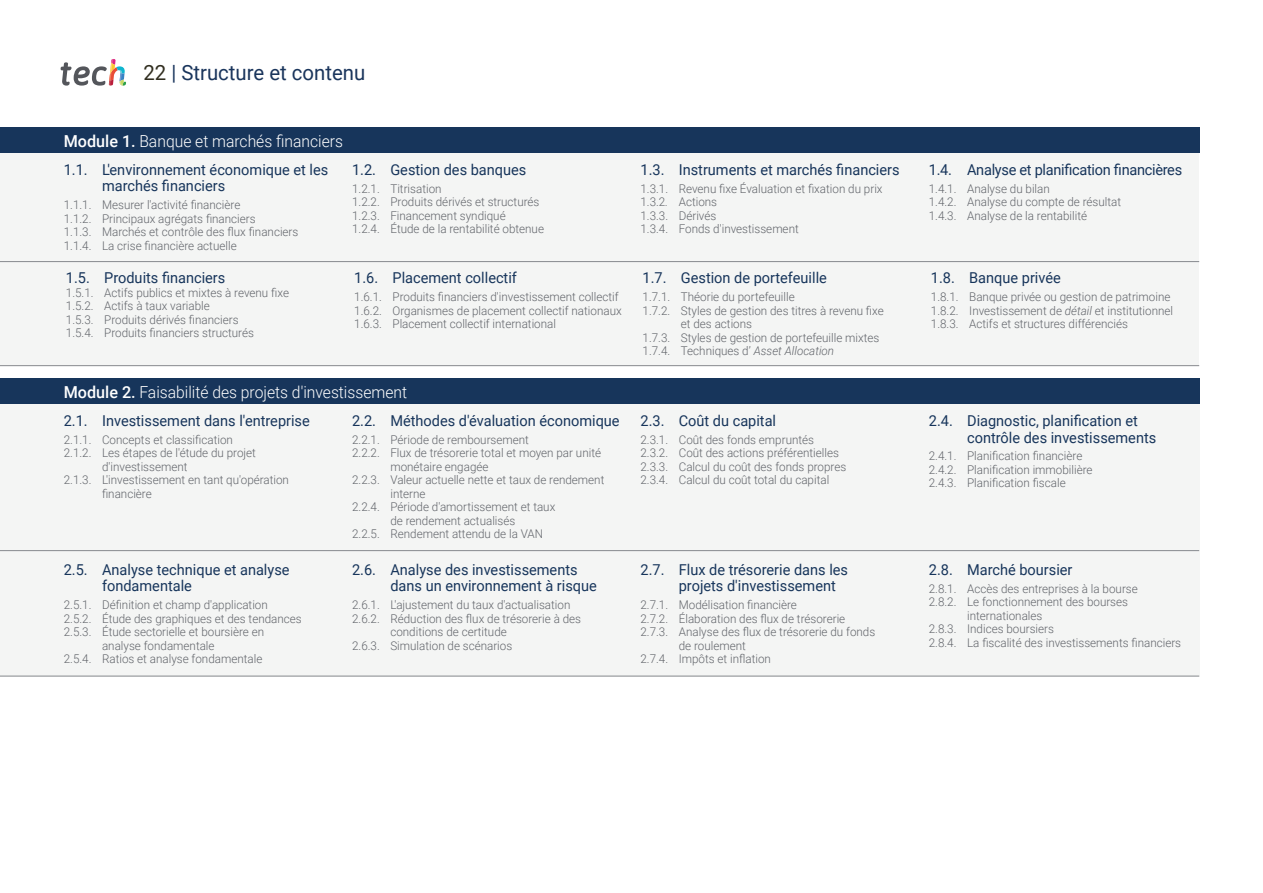
<style>
.page{position:relative;width:1263px;height:893px;background:#fff}
.page>*{position:absolute;margin:0;border:0;box-sizing:border-box;transform-origin:0 0}
.t1{font:21px "Roboto";color:#1a355c}
.t2{font:300 16.5px "Roboto";color:#fff;scale:.95 1}
.t3{font:15px/16.5px "Roboto";color:#17355b}
.t4{font:15px "Roboto";letter-spacing:-.02em;color:#17355b}
.t5{font:300 12px/13.5px "Roboto";color:#61646a}
.s1{color:#312e20}
.s2{font-weight:500}
.s3{font-style:italic}
</style>
<div class="page">
<div style="left:0;top:404px;width:1199px;height:272px;background:#f4f5f4"></div>
<div style="left:0;top:153px;width:1199px;height:213px;background:#f4f5f4"></div>
<div style="left:0;top:128px;width:1199px;height:25px;background:#17355b"></div>
<hr style="left:0;top:365px;width:1199px;height:1px;background:#878a8e">
<hr style="left:0;top:261px;width:1199px;height:1px;background:#878a8e">
<div style="left:0;top:379px;width:1199px;height:25px;background:#17355b"></div>
<hr style="left:0;top:550px;width:1199px;height:1px;background:#878a8e">
<hr style="left:0;top:676px;width:1199px;height:1px;background:#878a8e">
<svg style="left:61px;top:59px;width:65px;height:27px"></svg>
<h1 class="t1" style="left:144px;top:57px;width:223px"><span class="s1">22</span> | Structure et contenu</h1>
<h2 class="t2" style="left:64px;top:129px;width:295px"><span class="s2">Module 1.</span> Banque et marchés financiers</h2>
<p class="t3" style="left:102px;top:161px;width:228px;text-indent:-38px">1.1. L'environnement économique et les marchés financiers</p>
<p class="t5" style="left:64px;top:198px;width:236px">1.1.1. Mesurer l'activité financière<br>1.1.2. Principaux agrégats financiers<br>1.1.3. Marchés et contrôle des flux financiers 1.1.4. La crise financière actuelle</p>
<p class="t3" style="left:66px;top:269px;width:161px">1.5. Produits financiers</p>
<p class="t5" style="left:66px;top:285px;width:225px">1.5.1. Actifs publics et mixtes à revenu fixe 1.5.2. Actifs à taux variable<br>1.5.3. Produits dérivés financiers<br>1.5.4. Produits financiers structurés</p>
<p class="t3" style="left:352px;top:161px;width:176px">1.2. Gestion des banques</p>
<p class="t5" style="left:352px;top:181px;width:193px">1.2.1. Titrisation<br>1.2.2. Produits dérivés et structurés<br>1.2.3. Financement syndiqué<br>1.2.4. Étude de la rentabilité obtenue</p>
<p class="t3" style="left:354px;top:269px;width:164px">1.6. Placement collectif</p>
<p class="t5" style="left:354px;top:290px;width:269px">1.6.1. Produits financiers d'investissement collectif<br>1.6.2. Organismes de placement collectif nationaux<br>1.6.3. Placement collectif international</p>
<h2 class="t2" style="left:64px;top:380px;width:363px"><span class="s2">Module 2.</span> Faisabilité des projets d'investissement</h2>
<p class="t3" style="left:64px;top:412px;width:248px">2.1. Investissement dans l'entreprise</p>
<p class="t5" style="left:64px;top:432px;width:171px">2.1.1. Concepts et classification</p>
<p class="t5" style="left:64px;top:446px;width:194px">2.1.2. Les étapes de l'étude du projet</p>
<p class="t5" style="left:102px;top:459px;width:87px">d'investissement</p>
<p class="t5" style="left:64px;top:473px;width:227px">2.1.3. L'investissement en tant qu'opération</p>
<p class="t5" style="left:102px;top:486px;width:51px">financière</p>
<p class="t3" style="left:352px;top:412px;width:269px">2.2. Méthodes d'évaluation économique</p>
<p class="t5" style="left:352px;top:432px;width:178px">2.2.1. Période de remboursement</p>
<p class="t5" style="left:352px;top:446px;width:250px">2.2.2. Flux de trésorerie total et moyen par unité</p>
<p class="t5" style="left:390px;top:459px;width:100px">monétaire engagée</p>
<p class="t5" style="left:352px;top:473px;width:254px">2.2.3. Valeur actuelle nette et taux de rendement</p>
<p class="t5" style="left:390px;top:486px;width:37px">interne</p>
<p class="t5" style="left:352px;top:500px;width:205px">2.2.4. Période d'amortissement et taux</p>
<p class="t5" style="left:390px;top:513px;width:126px">de rendement actualisés</p>
<p class="t5" style="left:352px;top:527px;width:192px">2.2.5. Rendement attendu de la VAN</p>
<p class="t3" style="left:102px;top:561px;width:189px;text-indent:-38px">2.5. Analyse technique et analyse fondamentale</p>
<p class="t5" style="left:64px;top:598px;width:206px">2.5.1. Définition et champ d'application</p>
<p class="t5" style="left:64px;top:611px;width:239px">2.5.2. Étude des graphiques et des tendances</p>
<p class="t5" style="left:64px;top:625px;width:202px">2.5.3. Étude sectorielle et boursière en</p>
<p class="t5" style="left:102px;top:638px;width:114px">analyse fondamentale</p>
<p class="t5" style="left:64px;top:652px;width:200px">2.5.4. Ratios et analyse fondamentale</p>
<p class="t3" style="left:390px;top:561px;width:208px;text-indent:-38px">2.6. Analyse des investissements dans un environnement à risque</p>
<p class="t5" style="left:352px;top:598px;width:220px">2.6.1. L'ajustement du taux d'actualisation</p>
<p class="t5" style="left:352px;top:611px;width:230px">2.6.2. Réduction des flux de trésorerie à des</p>
<p class="t5" style="left:390px;top:625px;width:118px">conditions de certitude</p>
<p class="t5" style="left:352px;top:638px;width:162px">2.6.3. Simulation de scénarios</p>
<p class="t3" style="left:640px;top:161px;width:261px">1.3. Instruments et marchés financiers</p>
<p class="t5" style="left:640px;top:181px;width:244px">1.3.1. Revenu fixe Évaluation et fixation du prix<br>1.3.2<span class="s3">.</span> Actions<br>1.3.3. Dérivés<br>1.3.4. Fonds d'investissement</p>
<p class="t3" style="left:643px;top:269px;width:186px">1.7. Gestion de portefeuille</p>
<p class="t5" style="left:643px;top:290px;width:154px">1.7.1. Théorie du portefeuille</p>
<p class="t5" style="left:643px;top:303px;width:243px">1.7.2. Styles de gestion des titres à revenu fixe</p>
<p class="t5" style="left:681px;top:317px;width:73px">et des actions</p>
<p class="t5" style="left:643px;top:330px;width:238px">1.7.3. Styles de gestion de portefeuille mixtes</p>
<p class="t5" style="left:643px;top:344px;width:193px">1.7.4. Techniques d’ <span class="s3">Asset Allocation</span></p>
<p class="t3" style="left:640px;top:412px;width:137px">2.3. Coût du capital</p>
<p class="t5" style="left:640px;top:432px;width:207px">2.3.1. Coût des fonds empruntés<br>2.3.2. Coût des actions préférentielles 2.3.3. Calcul du coût des fonds propres 2.3.4. Calcul du coût total du capital</p>
<p class="t3" style="left:679px;top:561px;width:171px;text-indent:-38px">2.7. Flux de trésorerie dans les projets d'investissement</p>
<p class="t5" style="left:640px;top:598px;width:158px">2.7.1. Modélisation financière</p>
<p class="t5" style="left:640px;top:611px;width:206px">2.7.2. Élaboration des flux de trésorerie</p>
<p class="t5" style="left:640px;top:625px;width:236px">2.7.3. Analyse des flux de trésorerie du fonds</p>
<p class="t5" style="left:679px;top:638px;width:69px">de roulement</p>
<p class="t5" style="left:640px;top:652px;width:132px">2.7.4. Impôts et inflation</p>
<p class="t4" style="left:929px;top:159px;width:255px">1.4. Analyse et planification financières</p>
<p class="t5" style="left:929px;top:181px;width:194px">1.4.1. Analyse du bilan<br>1.4.2. Analyse du compte de résultat<br>1.4.3. Analyse de la rentabilité</p>
<p class="t3" style="left:931px;top:269px;width:131px">1.8. Banque privée</p>
<p class="t5" style="left:931px;top:290px;width:244px">1.8.1. Banque privée ou gestion de patrimoine<br>1.8.2. Investissement de <span class="s3">détail</span> et institutionnel<br>1.8.3. Actifs et structures différenciés</p>
<p class="t3" style="left:967px;top:412px;width:191px;text-indent:-38px">2.4. Diagnostic, planification et contrôle des investissements</p>
<p class="t5" style="left:929px;top:449px;width:165px">2.4.1. Planification financière<br>2.4.2. Planification immobilière<br>2.4.3. Planification fiscale</p>
<p class="t3" style="left:929px;top:561px;width:145px">2.8. Marché boursier</p>
<p class="t5" style="left:929px;top:581px;width:210px">2.8.1. Accès des entreprises à la bourse</p>
<p class="t5" style="left:929px;top:595px;width:201px">2.8.2. Le fonctionnement des bourses</p>
<p class="t5" style="left:967px;top:608px;width:77px">internationales</p>
<p class="t5" style="left:929px;top:622px;width:127px">2.8.3. Indices boursiers</p>
<p class="t5" style="left:929px;top:635px;width:254px">2.8.4. La fiscalité des investissements financiers</p>
</div>
